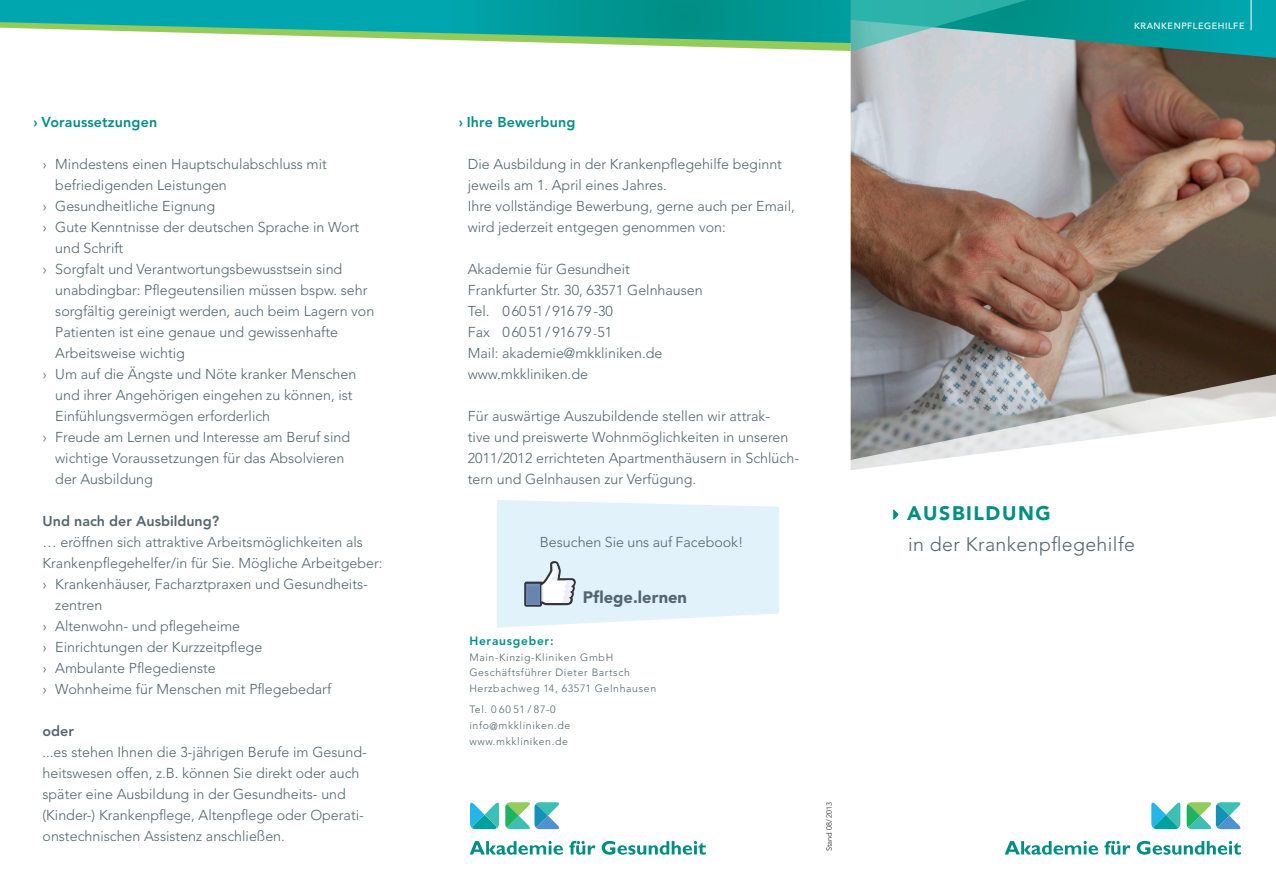
<style>
.page{position:relative;width:1276px;height:893px;background:#fff}
.page>*{position:absolute;margin:0;border:0;box-sizing:border-box;transform-origin:0 0}
.t1{font:300 19.5px "Avenir LT Std";letter-spacing:.02em;color:#53656e}
.t2{font:900 19.5px "Avenir LT Std";letter-spacing:.08em;color:#008e84}
.copy_mit_Einzug{font:900 16.5px "Avenir LT Std";color:#53656e}
.copy_ohne_Einzug{font:300 14.25px/21px "Avenir LT Std";color:#53656e}
.Headline{font:800 14.25px "Avenir LT Std";letter-spacing:.01em;color:#008e84}
.t3{font:800 14.25px "Avenir LT Std";color:#53656e}
.ZwischenHeadline_grü{font:800 12px "Avenir LT Std";letter-spacing:.06em;color:#008e84}
.Fußnote{font:300 10.5px/15.8px "Avenir LT Std";letter-spacing:.06em;color:#53656e}
.t4{font:500 9px "Avenir LT Std";letter-spacing:.06em;color:#fff}
.copy_mit_Einzug-2{font:300 7.5px "Avenir LT Std";color:#231f20}
.s1{font-size:10.5px}
</style>
<div class="page">
<img style="left:850px;top:58px;width:426px;height:314px">
<svg style="left:850px;top:372px;width:426px;height:144px"></svg>
<svg style="left:893px;top:509px;width:5px;height:11px"></svg>
<svg style="left:0;top:0;width:1276px;height:58px"></svg>
<hr style="left:1250px;top:0;width:1px;height:30px;background:#fff">
<svg style="left:1151px;top:802px;width:29px;height:27px"></svg>
<svg style="left:1186px;top:802px;width:55px;height:27px"></svg>
<svg style="left:1004px;top:841px;width:94px;height:14px"></svg>
<svg style="left:1104px;top:841px;width:26px;height:14px"></svg>
<svg style="left:1136px;top:841px;width:105px;height:14px"></svg>
<svg style="left:470px;top:802px;width:29px;height:27px"></svg>
<svg style="left:505px;top:802px;width:55px;height:27px"></svg>
<svg style="left:469px;top:841px;width:94px;height:14px"></svg>
<svg style="left:569px;top:841px;width:26px;height:14px"></svg>
<svg style="left:602px;top:841px;width:104px;height:14px"></svg>
<svg style="left:497px;top:500px;width:282px;height:128px;background:#e1f0f8"></svg>
<p class="Headline" style="left:33px;top:113px;width:125px">› Voraussetzungen</p>
<p class="copy_ohne_Einzug" style="left:55px;top:153px;width:273px;text-indent:-13px">› Mindestens einen Hauptschulabschluss mit befriedigenden Leistungen</p>
<p class="copy_ohne_Einzug" style="left:43px;top:195px;width:174px">› Gesundheitliche Eignung</p>
<p class="copy_ohne_Einzug" style="left:55px;top:216px;width:305px;text-indent:-13px">› Gute Kenntnisse der deutschen Sprache in Wort und Schrift</p>
<p class="copy_ohne_Einzug" style="left:55px;top:258px;width:320px;text-indent:-13px">› Sorgfalt und Verantwortungsbewusstsein sind unabdingbar: Pflegeutensilien müssen bspw. sehr sorgfältig gereinigt werden, auch beim Lagern von Patienten ist eine genaue und gewissenhafte Arbeitsweise wichtig</p>
<p class="copy_ohne_Einzug" style="left:55px;top:363px;width:302px;text-indent:-13px">› Um auf die Ängste und Nöte kranker Menschen und ihrer Angehörigen eingehen zu können, ist<br>Einfühlungsvermögen erforderlich</p>
<p class="copy_ohne_Einzug" style="left:55px;top:426px;width:296px;text-indent:-13px">› Freude am Lernen und Interesse am Beruf sind wichtige Voraussetzungen für das Absolvieren der Ausbildung</p>
<p class="t3" style="left:43px;top:512px;width:178px">Und nach der Ausbildung?</p>
<p class="copy_ohne_Einzug" style="left:43px;top:531px;width:341px">… eröffnen sich attraktive Arbeitsmöglichkeiten als<br>Krankenpflegehelfer/in für Sie. Mögliche Arbeitgeber:</p>
<p class="copy_ohne_Einzug" style="left:55px;top:573px;width:314px;text-indent:-13px">› Krankenhäuser, Facharztpraxen und Gesundheits&shy;zentren</p>
<p class="copy_ohne_Einzug" style="left:43px;top:615px;width:199px">› Altenwohn- und pflegeheime</p>
<p class="copy_ohne_Einzug" style="left:43px;top:636px;width:221px">› Einrichtungen der Kurzzeitpflege</p>
<p class="copy_ohne_Einzug" style="left:43px;top:657px;width:175px">› Ambulante Pflegedienste</p>
<p class="copy_ohne_Einzug" style="left:43px;top:678px;width:290px">› Wohnheime für Menschen mit Pflegebedarf</p>
<p class="t3" style="left:43px;top:722px;width:33px">oder</p>
<p class="copy_ohne_Einzug" style="left:43px;top:741px;width:326px">...es stehen Ihnen die 3-jährigen Berufe im Gesund&shy;heitswesen offen, z.B. können Sie direkt oder auch später eine Ausbildung in der Gesundheits- und (Kinder-) Krankenpflege, Altenpflege oder Operati&shy;onstechnischen Assistenz anschließen.</p>
<p class="Headline" style="left:459px;top:113px;width:118px">› Ihre Bewerbung</p>
<p class="copy_ohne_Einzug" style="left:468px;top:153px;width:316px">Die Ausbildung in der Krankenpflegehilfe beginnt jeweils am 1. April eines Jahres.</p>
<p class="copy_ohne_Einzug" style="left:468px;top:195px;width:328px">Ihre vollständige Bewerbung, gerne auch per Email, wird jederzeit entgegen genommen von:</p>
<p class="copy_ohne_Einzug" style="left:468px;top:258px;width:164px">Akademie für Gesundheit</p>
<p class="copy_ohne_Einzug" style="left:468px;top:279px;width:236px">Frankfurter Str. 30, 63571 Gelnhausen</p>
<p class="copy_ohne_Einzug" style="left:468px;top:300px;width:147px">Tel. 0 60 51 / 916 79 -30</p>
<p class="copy_ohne_Einzug" style="left:468px;top:321px;width:146px">Fax 06051/91679 <span class="s1">-</span>51</p>
<p class="copy_ohne_Einzug" style="left:468px;top:342px;width:196px">Mail: akademie@mkkliniken.de</p>
<p class="copy_ohne_Einzug" style="left:468px;top:363px;width:122px">www.mkkliniken.de</p>
<p class="copy_ohne_Einzug" style="left:468px;top:405px;width:333px">Für auswärtige Auszubildende stellen wir attrak-<br>tive und preiswerte Wohnmöglichkeiten in unseren 2011/2012 errichteten Apartmenthäusern in Schlüch&shy;tern und Gelnhausen zur Verfügung.</p>
<p class="copy_ohne_Einzug" style="left:540px;top:531px;width:205px">Besuchen Sie uns auf Facebook!</p>
<p class="copy_mit_Einzug" style="left:583px;top:587px;width:106px">Pflege.lernen</p>
<p class="ZwischenHeadline_grü" style="left:469px;top:634px;width:86px">Herausgeber:</p>
<p class="Fußnote" style="left:469px;top:649px;width:188px">Main-Kinzig-Kliniken GmbH<br>Geschäftsführer Dieter Bartsch<br>Herzbachweg 14, 63571 Gelnhausen</p>
<p class="Fußnote" style="left:469px;top:702px;width:102px">Tel. 0 60 51 / 87-0 info@mkkliniken.de www.mkkliniken.de</p>
<p class="copy_mit_Einzug-2" style="left:824px;top:851px;width:51px;rotate:-90deg">Stand 08/2013</p>
<p class="t4" style="left:1134px;top:21px;width:112px">KRANKENPFLEGEHILFE</p>
<p class="t2" style="left:907px;top:501px;width:145px">AUSBILDUNG</p>
<p class="t1" style="left:908px;top:532px;width:228px">in der Krankenpflegehilfe</p>
</div>
